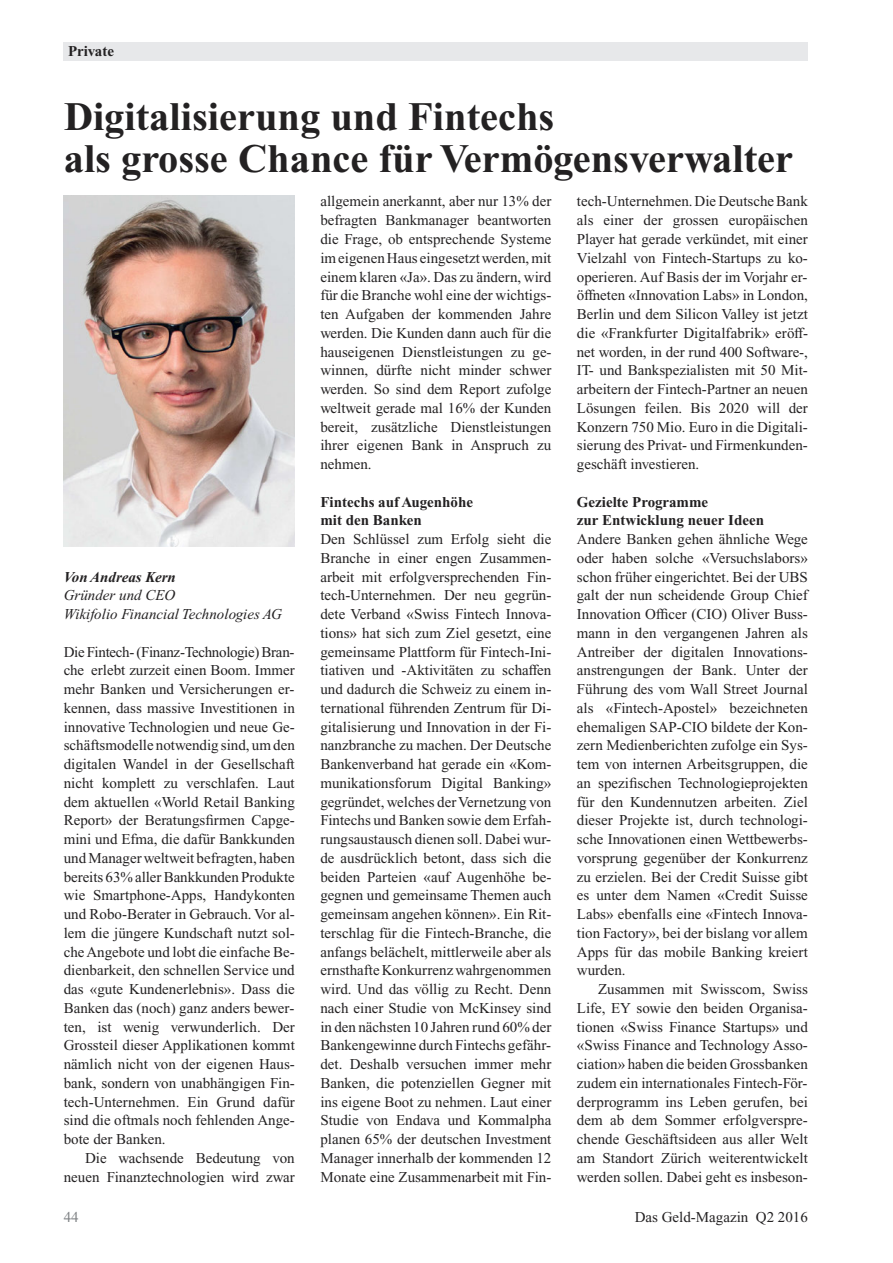
<style>
.page{position:relative;width:893px;height:1263px;background:#fff}
.page>*{position:absolute;margin:0;border:0;box-sizing:border-box;transform-origin:0 0}
.t1{font:700 40.5px/42px "Times New Roman PS Std";color:#232122}
.t2{font:15px/18.8px "Times New Roman PS Std";color:#232122;text-align:justify}
.t3{font:700 15px/18.8px "Times New Roman PS Std";color:#232122}
.t4{font:italic 15px/18.8px "Times New Roman PS Std";color:#232122}
.t5{font:italic 700 15px "Times New Roman PS Std";color:#232122}
.t6{font:15px "Times New Roman PS Std";color:#7f8285}
</style>
<div class="page">
<div style="left:64px;top:43px;width:744px;height:18px;background:#e7e8ea"></div>
<img style="left:64px;top:196px;width:231px;height:350px">
<p class="t3" style="left:68px;top:44px;width:48px">Private</p>
<h1 class="t1" style="left:64px;top:100px;width:731px">Digitalisierung und Fintechs<br>als grosse Chance für Vermögensverwalter</h1>
<p class="t5" style="left:64px;top:572px;width:114px">Von Andreas Kern</p>
<p class="t4" style="left:64px;top:587px;width:220px">Gründer und CEO<br>Wikifolio Financial Technologies AG</p>
<p class="t2" style="left:64px;top:643px;width:233px">Die Fintech- (Finanz-Technologie) Bran&shy;che erlebt zurzeit einen Boom. Immer mehr Banken und Versicherungen er&shy;kennen, dass massive Investitionen in innovative Technologien und neue Ge&shy;schäftsmodelle notwendig sind, um den digitalen Wandel in der Gesellschaft nicht komplett zu verschlafen. Laut dem aktuellen «World Retail Banking Report» der Beratungsfirmen Capge&shy;mini und Efma, die dafür Bankkunden und Manager weltweit befragten, haben bereits 63% aller Bankkunden Produkte wie Smartphone-Apps, Handykonten und Robo-Berater in Gebrauch. Vor al&shy;lem die jüngere Kundschaft nutzt sol&shy;che Angebote und lobt die einfache Be&shy;dienbarkeit, den schnellen Service und das «gute Kundenerlebnis». Dass die Banken das (noch) ganz anders bewer&shy;ten, ist wenig verwunderlich. Der Grossteil dieser Applikationen kommt nämlich nicht von der eigenen Haus&shy;bank, sondern von unabhängigen Fin&shy;tech-Unternehmen. Ein Grund dafür sind die oftmals noch fehlenden Ange&shy;bote der Banken.</p>
<p class="t2" style="left:64px;top:1150px;width:233px;text-align:right">Die wachsende Bedeutung von neuen Finanztechnologien wird zwar</p>
<p class="t2" style="left:320px;top:193px;width:233px">allgemein anerkannt, aber nur 13% der befragten Bankmanager beantworten die Frage, ob entsprechende Systeme im eigenen Haus eingesetzt werden, mit einem klaren «Ja». Das zu ändern, wird für die Branche wohl eine der wichtigs&shy;ten Aufgaben der kommenden Jahre werden. Die Kunden dann auch für die hauseigenen Dienstleistungen zu ge&shy;winnen, dürfte nicht minder schwer werden. So sind dem Report zufolge weltweit gerade mal 16% der Kunden bereit, zusätzliche Dienstleistungen ihrer eigenen Bank in Anspruch zu nehmen.</p>
<p class="t3" style="left:320px;top:494px;width:154px">Fintechs auf Augenhöhe mit den Banken</p>
<p class="t2" style="left:320px;top:531px;width:233px">Den Schlüssel zum Erfolg sieht die Branche in einer engen Zusammen - arbeit mit erfolgversprechenden Fin&shy;tech-Unternehmen. Der neu gegrün - dete Verband «Swiss Fintech Innova - tions» hat sich zum Ziel gesetzt, eine gemeinsame Plattform für Fintech-Ini&shy;tiativen und -Aktivitäten zu schaffen und dadurch die Schweiz zu einem in&shy;ternational führenden Zentrum für Di&shy;gitalisierung und Innovation in der Fi&shy;nanzbranche zu machen. Der Deutsche Bankenverband hat gerade ein «Kom&shy;munikationsforum Digital Banking» gegründet, welches der Vernetzung von Fintechs und Banken sowie dem Erfah&shy;rungsaustausch dienen soll. Dabei wur&shy;de ausdrücklich betont, dass sich die beiden Parteien «auf Augenhöhe be&shy;gegnen und gemeinsame Themen auch gemeinsam angehen können». Ein Rit&shy;terschlag für die Fintech-Branche, die anfangs belächelt, mittlerweile aber als ernsthafte Konkurrenz wahrgenommen wird. Und das völlig zu Recht. Denn nach einer Studie von McKinsey sind in den nächsten 10 Jahren rund 60% der Bankengewinne durch Fintechs gefähr&shy;det. Deshalb versuchen immer mehr Banken, die potenziellen Gegner mit ins eigene Boot zu nehmen. Laut einer Studie von Endava und Kommalpha planen 65% der deutschen Investment Manager innerhalb der kommenden 12<br>Monate eine Zusammenarbeit mit Fin-</p>
<p class="t2" style="left:577px;top:193px;width:233px">tech-Unternehmen. Die Deutsche Bank als einer der grossen europäischen Player hat gerade verkündet, mit einer Vielzahl von Fintech-Startups zu ko&shy;operieren. Auf Basis der im Vorjahr er&shy;öffneten «Innovation Labs» in London, Berlin und dem Silicon Valley ist jetzt die «Frankfurter Digitalfabrik» eröff&shy;net worden, in der rund 400 Software-, IT- und Bankspezialisten mit 50 Mit - arbeitern der Fintech-Partner an neuen Lösungen feilen. Bis 2020 will der Konzern 750 Mio. Euro in die Digitali&shy;sierung des Privat- und Firmenkunden&shy;geschäft investieren.</p>
<p class="t3" style="left:577px;top:494px;width:189px">Gezielte Programme<br>zur Entwicklung neuer Ideen</p>
<p class="t2" style="left:577px;top:531px;width:233px">Andere Banken gehen ähnliche Wege oder haben solche «Versuchslabors» schon früher eingerichtet. Bei der UBS galt der nun scheidende Group Chief Innovation Officer (CIO) Oliver Buss&shy;mann in den vergangenen Jahren als Antreiber der digitalen Innovations - anstrengungen der Bank. Unter der Führung des vom Wall Street Journal als «Fintech-Apostel» bezeichneten ehemaligen SAP-CIO bildete der Kon&shy;zern Medienberichten zufolge ein Sys&shy;tem von internen Arbeitsgruppen, die an spezifischen Technologieprojekten für den Kundennutzen arbeiten. Ziel dieser Projekte ist, durch technologi&shy;sche Innovationen einen Wettbewerbs&shy;vorsprung gegenüber der Konkurrenz zu erzielen. Bei der Credit Suisse gibt es unter dem Namen «Credit Suisse Labs» ebenfalls eine «Fintech Innova&shy;tion Factory», bei der bislang vor allem Apps für das mobile Banking kreiert wurden.</p>
<p class="t2" style="left:577px;top:981px;width:233px;text-indent:21px">Zusammen mit Swisscom, Swiss Life, EY sowie den beiden Organisa - tionen «Swiss Finance Startups» und «Swiss Finance and Technology Asso&shy;ciation» haben die beiden Grossbanken zudem ein internationales Fintech-För&shy;derprogramm ins Leben gerufen, bei dem ab dem Sommer erfolgverspre&shy;chende Geschäftsideen aus aller Welt am Standort Zürich weiterentwickelt werden sollen. Dabei geht es insbeson-</p>
<p class="t6" style="left:64px;top:1212px;width:16px">44</p>
<p class="t2" style="left:635px;top:1209px;width:175px">Das Geld-Magazin Q2 2016</p>
</div>
